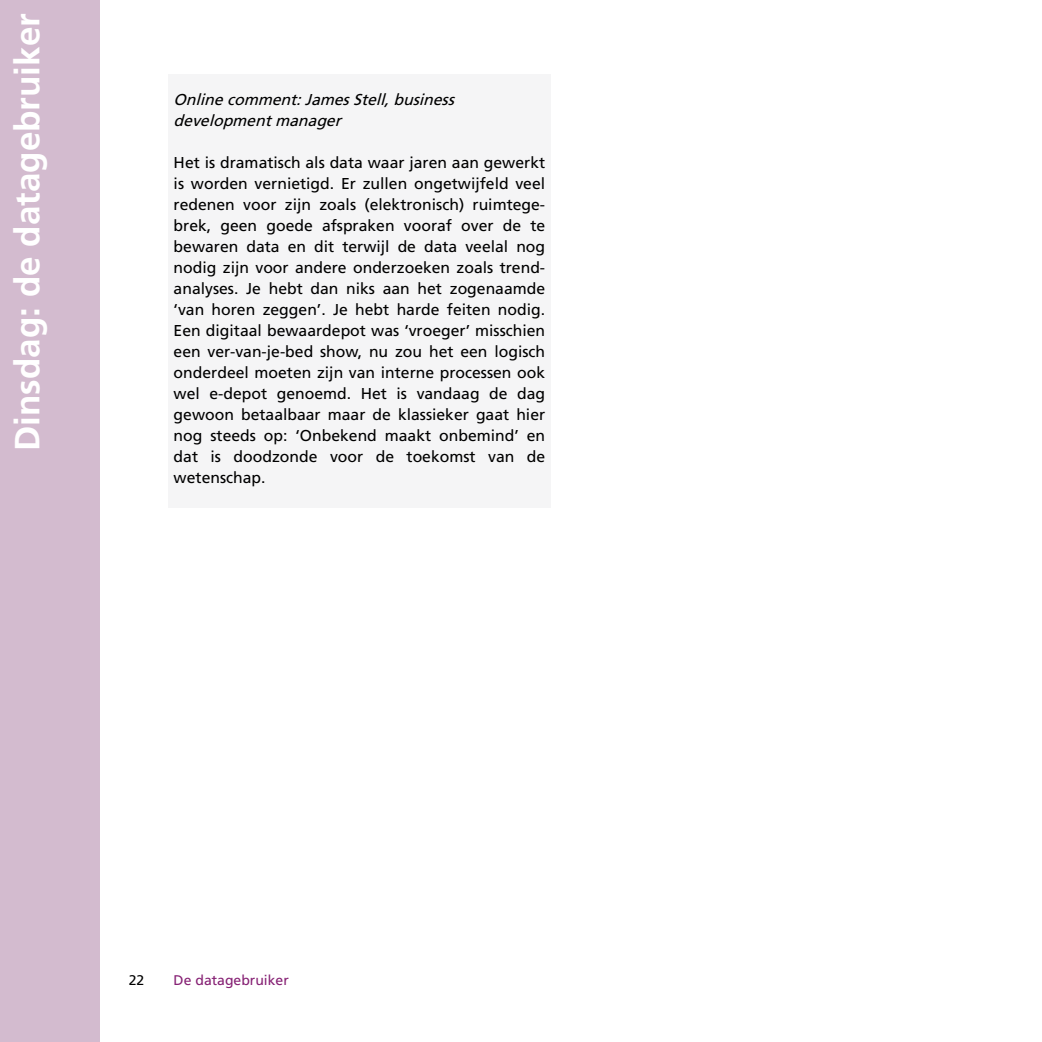
<style>
.page{position:relative;width:1042px;height:1042px;background:#fff}
.page>*{position:absolute;margin:0;border:0;box-sizing:border-box;transform-origin:0 0}
.t1{font:700 35px "Frutiger LT Std";color:#fff}
.t2{font:15.75px/21px "Frutiger LT Std";color:#000;text-align:justify}
.t3{font:italic 15.75px/21px "Frutiger LT Std";color:#000}
.t4{font:14px "Frutiger LT Std";color:#862174}
.t5{font:14px "Frutiger LT Std";color:#000}
</style>
<div class="page">
<div style="left:0;top:0;width:99px;height:1042px;background:#d3bbcf"></div>
<div style="left:169px;top:74px;width:382px;height:434px;background:#f5f5f6"></div>
<h1 class="t1" style="left:13px;top:451px;width:439px;rotate:-90deg">Dinsdag: de datagebruiker</h1>
<p class="t3" style="left:174px;top:90px;width:286px">Online comment:JamesStell,business developmentmanager</p>
<p class="t2" style="left:174px;top:153px;width:373px">Het is dramatisch als data waar jaren aan gewerkt is worden vernietigd. Er zullen ongetwijfeld veel redenen voor zijn zoals (elektronisch) ruimtege&shy;brek, geen goede afspraken vooraf over de te bewaren data en dit terwijl de data veelal nog nodig zijn voor andere onderzoeken zoals trend&shy;analyses. Je hebt dan niks aan het zogenaamde ‘van horen zeggen’. Je hebt harde feiten nodig.<br>Een digitaal bewaardepot was ‘vroeger’ misschien een ver-van-je-bed show, nu zou het een logisch onderdeel moeten zijn van interne processen ook wel e-depot genoemd. Het is vandaag de dag gewoon betaalbaar maar de klassieker gaat hier nog steeds op: ‘Onbekend maakt onbemind’ en dat is doodzonde voor de toekomst van de wetenschap.</p>
<p class="t5" style="left:129px;top:974px;width:17px">22</p>
<p class="t4" style="left:174px;top:974px;width:117px">De datagebruiker</p>
</div>
